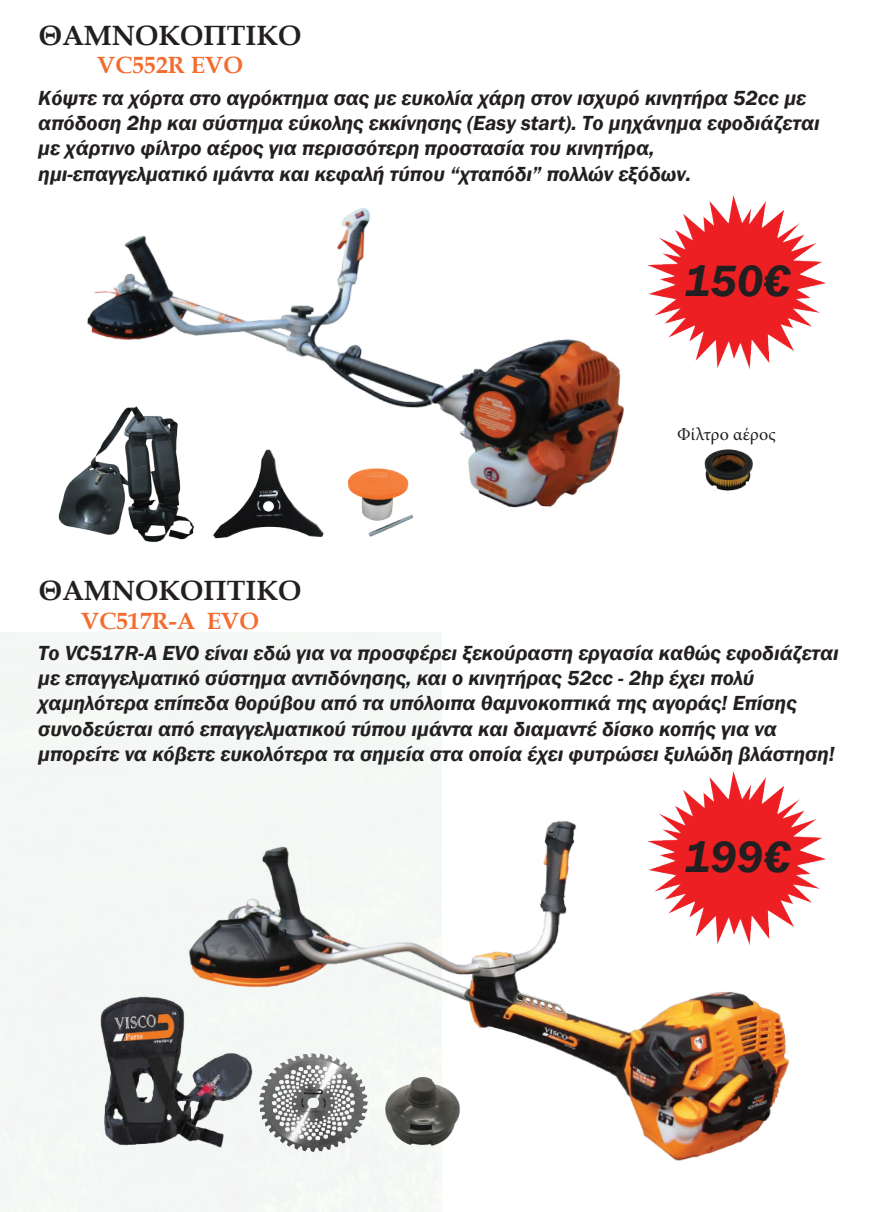
<style>
.page{position:relative;width:872px;height:1212px;background:#fff}
.page>*{position:absolute;margin:0;border:0;box-sizing:border-box;transform-origin:0 0}
.t1{font:italic 600 45px "Franklin Gothic";color:#231f20}
.t2{font:700 27.9px "Book Antiqua";color:#231f20}
.t3{font:700 23.4px "Book Antiqua";color:#f36c2e}
.t4{font:italic 600 21px/25.2px "Franklin Gothic";color:#231f20}
.t5{font:18px "Minion Pro";letter-spacing:.015em;color:#231f20}
</style>
<div class="page">
<img style="left:160px;top:801px;width:630px;height:370px">
<img style="left:86px;top:208px;width:539px;height:300px">
<img style="left:269px;top:1053px;width:103px;height:113px">
<img style="left:74px;top:977px;width:195px;height:193px">
<img style="left:211px;top:449px;width:114px;height:90px">
<img style="left:343px;top:462px;width:72px;height:75px">
<img style="left:58px;top:404px;width:137px;height:139px">
<img style="left:365px;top:1062px;width:110px;height:95px">
<img style="left:704px;top:449px;width:50px;height:42px">
<img style="left:647px;top:195px;width:179px;height:175px">
<img style="left:637px;top:771px;width:189px;height:182px">
<h2 class="t2" style="left:39px;top:17px;width:264px">ΘΑΜΝΟΚΟΠΤΙΚΟ</h2>
<p class="t3" style="left:97px;top:50px;width:147px">VC552R EVO</p>
<p class="t4" style="left:38px;top:85px;width:783px">Κόψτε τα χόρτα στο αγρόκτημα σας με ευκολία χάρη στον ισχυρό κινητήρα 52cc με απόδοση 2hp και σύστημα εύκολης εκκίνησης (Easy start). Το μηχάνημα εφοδιάζεται με χάρτινο φίλτρο αέρος για περισσότερη προστασία του κινητήρα, ημι-επαγγελματικό ιμάντα και κεφαλή τύπου “χταπόδι” πολλών εξόδων.</p>
<h1 class="t1" style="left:684px;top:252px;width:107px">150€</h1>
<p class="t5" style="left:677px;top:422px;width:100px">Φίλτρο αέρος</p>
<h2 class="t2" style="left:39px;top:572px;width:264px">ΘΑΜΝΟΚΟΠΤΙΚΟ</h2>
<p class="t3" style="left:81px;top:605px;width:180px">VC517R-A EVO</p>
<p class="t4" style="left:38px;top:640px;width:802px">Το VC517R-A EVO είναι εδώ για να προσφέρει ξεκούραστη εργασία καθώς εφοδιάζεται με επαγγελματικό σύστημα αντιδόνησης, και ο κινητήρας 52cc - 2hp έχει πολύ χαμηλότερα επίπεδα θορύβου από τα υπόλοιπα θαμνοκοπτικά της αγοράς! Επίσης συνοδεύεται από επαγγελματικού τύπου ιμάντα και διαμαντέ δίσκο κοπής για να μπορείτε να κόβετε ευκολότερα τα σημεία στα οποία έχει φυτρώσει ξυλώδη βλάστηση!</p>
<h1 class="t1" style="left:684px;top:828px;width:107px">199€</h1>
</div>
